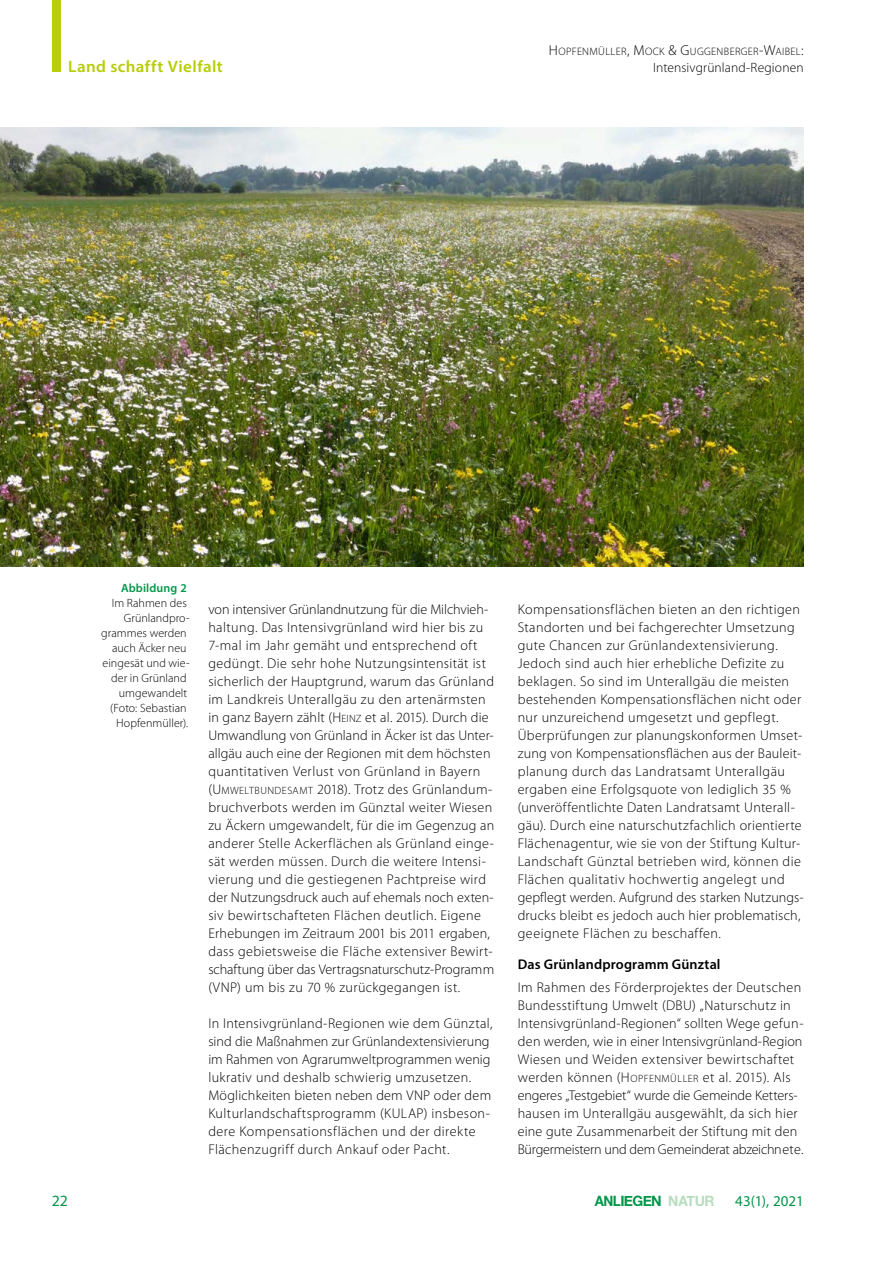
<style>
.page{position:relative;width:893px;height:1263px;background:#fff}
.page>*{position:absolute;margin:0;border:0;box-sizing:border-box;transform-origin:0 0}
.t1{font:600 16.5px "Myriad Pro";letter-spacing:.025em;color:#b7cd05}
.t2{font:15.75px "Myriad Pro";color:#009648}
.t3{font:15px "Myriad Pro";color:#009648}
.t4{font:700 14.25px "Helvetica Neue";letter-spacing:-.035em;color:#009648;scale:.94 1}
.P1__Fließtext_2Sp{font:300 14.1px/18px "Myriad Pro";letter-spacing:.025em;color:#000}
.t5{font:300 13.5px "Myriad Pro";letter-spacing:.01em;color:#000}
.P5__Bildlegende{font:300 12px/15px "Myriad Pro";letter-spacing:.005em;color:#000;text-align:right}
.t6{font:300 10.8px "Myriad Pro";letter-spacing:.035em;color:#000}
.s1{font-size:14.4px}
.s2{font-weight:600;color:#009648}
.s3{font-style:inherit}
.s4{font-size:10.65px}
.s5{font-weight:600}
.s6{color:rgb(111 188 126/.5)}
</style>
<div class="page">
<img style="left:0;top:128px;width:804px;height:438px">
<div style="left:52px;top:0;width:8px;height:71px;background:#b9ce0c"></div>
<p class="t6" style="left:549px;top:45px;width:256px"><span class="s1">H</span>OPFENMÜLLER<span class="s1">, M</span>OCK <span class="s1">&amp; G</span>UGG ENBERGER<span class="s1">-W</span>AIBEL<span class="s1">:</span></p>
<p class="t1" style="left:68px;top:55px;width:156px">Land schafft Vielfalt</p>
<p class="t5" style="left:653px;top:60px;width:152px">Intensivgrünland-Regionen</p>
<p class="t2" style="left:52px;top:1191px;width:18px">22</p>
<p class="P5__Bildlegende" style="left:101px;top:580px;width:90px"><span class="s2">Abbildung 2<br></span>Im Rahmen des<br>Grünlandpro&shy;grammes werden auch Äcker neu eingesät und wie&shy;der in Grünland umgewandelt (Foto: Sebastian<br>Hopfenmüller).</p>
<p class="P1__Fließtext_2Sp" style="left:208px;top:600px;width:287px">von intensiver Grünlandnutzung für die Milchvieh&shy;haltung. Das Intensivgrünland wird hier bis zu 7-mal im Jahr gemäht und entsprechend oft gedüngt. Die sehr hohe Nutzungsintensität ist sicherlich der Hauptgrund, warum das Grünland im Landkreis Unterallgäu zu den artenärmsten in ganz Bayern zählt (<span class="s3">H</span><span class="s4">EINZ</span> et al. 2015). Durch die Umwandlung von Grünland in Äcker ist das Unter&shy;allgäu auch eine der Regionen mit dem höchsten quantitativen Verlust von Grünland in Bayern (<span class="s3">U</span><span class="s4">MWELTBU NDESAMT</span> 2018). Trotz des Grünlandum&shy;bruchverbots werden im Günztal weiter Wiesen zu Äckern umgewandelt, für die im Gegenzug an anderer Stelle Ackerflächen als Grünland einge&shy;sät werden müssen. Durch die weitere Intensi&shy;vierung und die gestiegenen Pachtpreise wird der Nutzungsdruck auch auf ehemals noch exten&shy;siv bewirtschafteten Flächen deutlich. Eigene Erhebungen im Zeitraum 2001 bis 2011 ergaben, dass gebietsweise die Fläche extensiver Bewirt&shy;schaftung über das Vertragsnaturschutz-Programm (VNP) um bis zu 70 % zurückgegangen ist.</p>
<p class="P1__Fließtext_2Sp" style="left:208px;top:1014px;width:286px">In Intensivgrünland-Regionen wie dem Günztal, sind die Maßnahmen zur Grünlandextensivierung im Rahmen von Agrarumweltprogrammen wenig lukrativ und deshalb schwierig umzusetzen.<br>Möglichkeiten bieten neben dem VNP oder dem Kulturlandschaftsprogramm (KULAP) insbeson&shy;dere Kompensationsflächen und der direkte Flächenzugriff durch Ankauf oder Pacht.</p>
<p class="P1__Fließtext_2Sp" style="left:518px;top:600px;width:287px">Kompensationsflächen bieten an den richtigen Standorten und bei fachgerechter Umsetzung gute Chancen zur Grünlandextensivierung.<br>Jedoch sind auch hier erhebliche Defizite zu beklagen. So sind im Unterallgäu die meisten bestehenden Kompensationsflächen nicht oder nur unzureichend umgesetzt und gepflegt.<br>Überprüfungen zur planungskonformen Umset&shy;zung von Kompensationsflächen aus der Bauleit&shy;planung durch das Landratsamt Unterallgäu ergaben eine Erfolgsquote von lediglich 35 % (unveröffentlichte Daten Landratsamt Unterall&shy;gäu). Durch eine naturschutzfachlich orientierte Flächenagentur, wie sie von der Stiftung Kultur-Landschaft Günztal betrieben wird, können die Flächen qualitativ hochwertig angelegt und gepflegt werden. Aufgrund des starken Nutzungs&shy;drucks bleibt es jedoch auch hier problematisch, geeignete Flächen zu beschaffen.</p>
<p class="P1__Fließtext_2Sp" style="left:518px;top:953px;width:285px;line-height:22.5px"><span class="s5">Das Grünlandprogramm Günztal<br></span>Im Rahmen des Förderprojektes der Deutschen</p>
<p class="P1__Fließtext_2Sp" style="left:518px;top:996px;width:287px">Bundesstiftung Umwelt (DBU) „Naturschutz in Intensivgrünland-Regionen“ sollten Wege gefun&shy;den werden, wie in einer Intensivgrünland-Region Wiesen und Weiden extensiver bewirtschaftet werden können (<span class="s3">H</span><span class="s4">OPFENMÜLLER</span> et al. 2015). Als engeres „Testgebiet“ wurde die Gemeinde Ketters&shy;hausen im Unterallgäu ausgewählt, da sich hier eine gute Zusammenarbeit der Stiftung mit den Bürgermeistern und dem Gemeinderat abzeichnete.</p>
<p class="t4" style="left:595px;top:1189px;width:129px">ANLIEGEN <span class="s6">NATUR</span></p>
<p class="t3" style="left:735px;top:1191px;width:70px">43(1), 2021</p>
</div>
